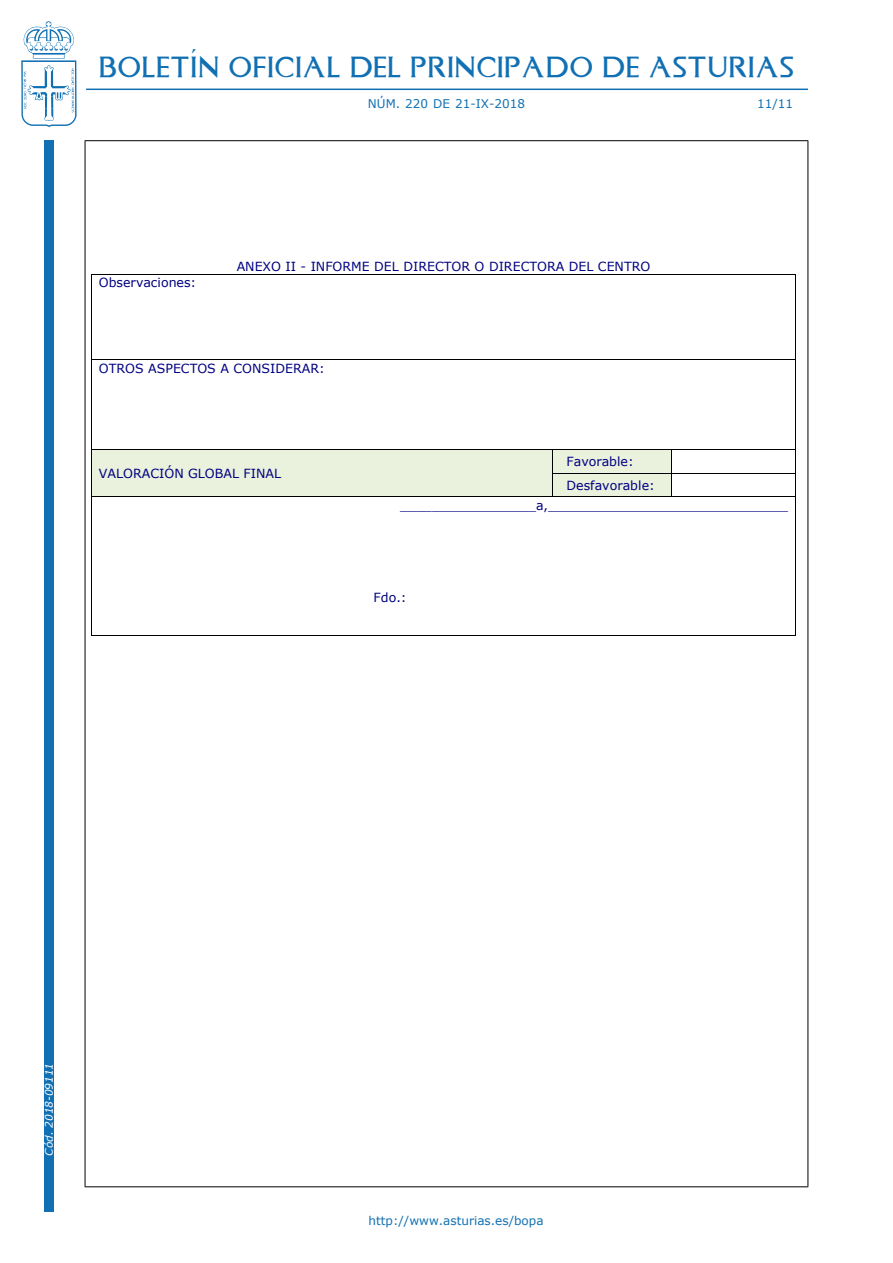
<style>
.page{position:relative;width:893px;height:1263px;background:#fff}
.page>*{position:absolute;margin:0;border:0;box-sizing:border-box;transform-origin:0 0}
.t1{font:24px "Asturica";letter-spacing:.05em;color:#1170b3}
.t2{font:12.6px/23.7px "Verdana";color:#000080}
.t3{font:12px "Verdana";color:#1170b3}
.t4{font:italic 10.5px "Verdana";color:#fff}
</style>
<div class="page">
<div style="left:44px;top:140px;width:10px;height:1072px;background:#1170b3"></div>
<svg style="left:21px;top:21px;width:56px;height:106px"></svg>
<hr style="left:86px;top:89px;width:722px;height:1px;background:#1170b3">
<hr style="left:85px;top:140px;width:723px;height:1px;background:#000">
<hr style="left:85px;top:1186px;width:723px;height:1px;background:#000">
<hr style="left:85px;top:141px;width:1px;height:1045px;background:#000">
<hr style="left:807px;top:141px;width:1px;height:1045px;background:#000">
<hr style="left:91px;top:274px;width:705px;height:1px;background:#000">
<hr style="left:91px;top:274px;width:1px;height:85px;background:#000">
<hr style="left:795px;top:274px;width:1px;height:85px;background:#000">
<hr style="left:91px;top:359px;width:705px;height:1px;background:#000">
<hr style="left:91px;top:360px;width:1px;height:89px;background:#000">
<hr style="left:795px;top:360px;width:1px;height:89px;background:#000">
<hr style="left:91px;top:449px;width:705px;height:1px;background:#000">
<hr style="left:552px;top:473px;width:244px;height:1px;background:#000">
<div style="left:91px;top:450px;width:581px;height:46px;background:#eaf1dd"></div>
<svg style="left:795px;top:450px;width:1px;height:46px"></svg>
<hr style="left:91px;top:496px;width:705px;height:1px;background:#000">
<hr style="left:91px;top:497px;width:1px;height:138px;background:#000">
<hr style="left:91px;top:635px;width:704px;height:1px;background:#000">
<hr style="left:795px;top:497px;width:1px;height:138px;background:#000">
<h1 class="t1" style="left:99px;top:49px;width:696px">BOLETÍN OFICIAL DEL PRINCIPADO DE ASTURIAS</h1>
<p class="t3" style="left:368px;top:96px;width:159px">NÚM. 220 DE 21-IX-2018</p>
<p class="t3" style="left:757px;top:96px;width:37px">11/11</p>
<p class="t2" style="left:99px;top:270px;width:99px">OBSERVACIONES:</p>
<p class="t2" style="left:237px;top:254px;width:415px">ANEXO II - INFORME DEL DIRECTOR O DIRECTORA DEL CENTRO</p>
<p class="t2" style="left:99px;top:356px;width:228px">OTROS ASPECTOS A CONSIDERAR:</p>
<p class="t2" style="left:99px;top:461px;width:184px">VALORACIÓN GLOBAL FINAL</p>
<p class="t2" style="left:567px;top:449px;width:90px">FAVORABLE:<br>DESFAVORABLE:</p>
<p class="t2" style="left:400px;top:493px;width:390px">_________________A,______________________________</p>
<p class="t2" style="left:374px;top:585px;width:35px">FDO.:</p>
<p class="t4" style="left:42px;top:1155px;width:94px;rotate:-90deg">Cód. 2018-09111</p>
<p class="t3" style="left:369px;top:1213px;width:177px">HTTP://WWW.ASTURIAS.ES/BOPA</p>
</div>
